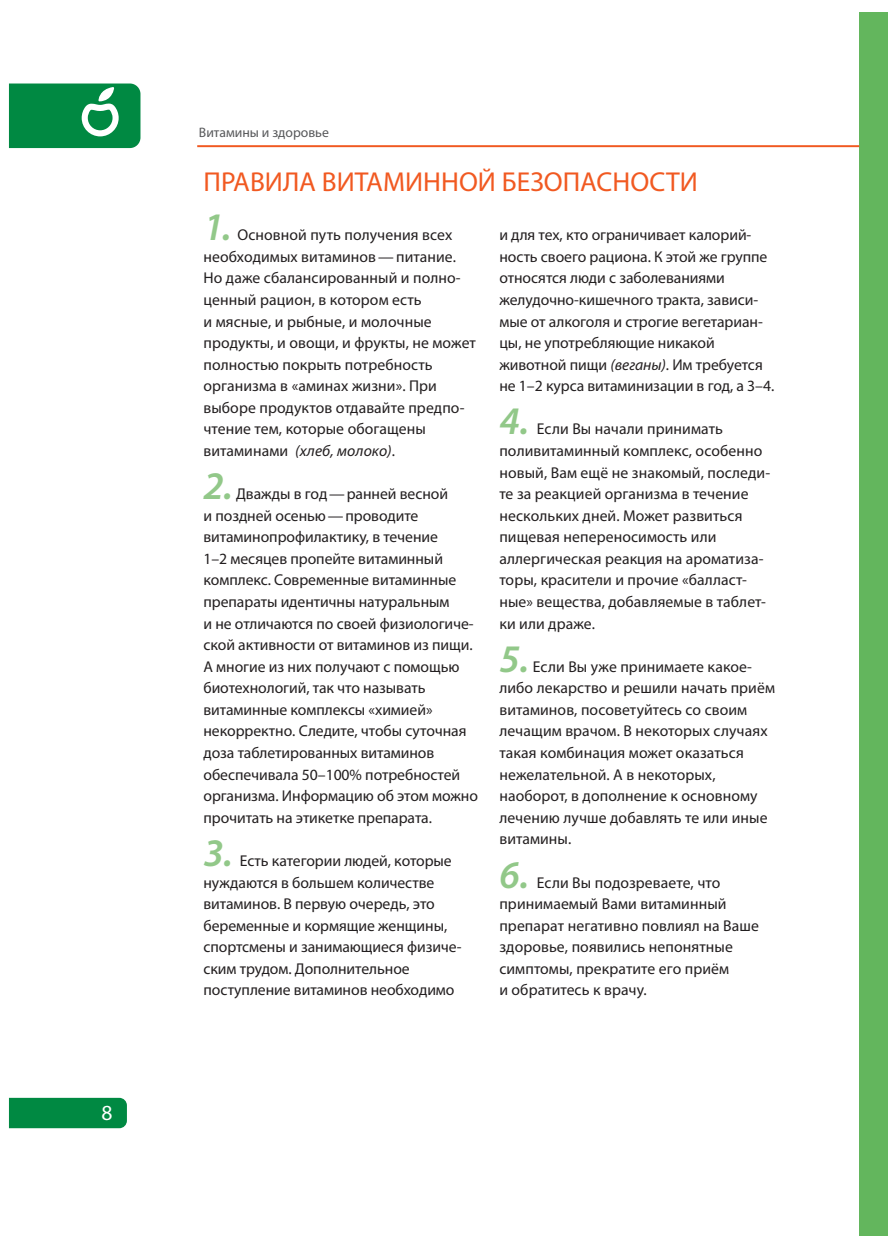
<style>
.page{position:relative;width:896px;height:1248px;background:#fff}
.page>*{position:absolute;margin:0;border:0;box-sizing:border-box;transform-origin:0 0}
.t1{font:italic 600 39.2px "Myriad Pro";color:#92c889}
.t2{font:27.4px "Myriad Pro";color:#f15921}
.t3{font:21.6px "Myriad Pro";color:#fff}
.t4{font:15.6px/21.6px "Myriad Pro";color:#231f20}
.t5{font:13.8px "Myriad Pro";color:#57585a}
.s1{font-style:italic}
</style>
<div class="page">
<div style="left:9px;top:1097px;width:118px;height:31px;background:#008942"></div>
<svg style="left:9px;top:83px;width:131px;height:65px"></svg>
<div style="left:859px;top:12px;width:28px;height:1223px;background:#63b65d"></div>
<hr style="left:197px;top:145px;width:662px;height:2px;background:#f15921">
<h3 class="t3" style="left:102px;top:1103px;width:13px">8</h3>
<p class="t5" style="left:199px;top:126px;width:132px">Витамины и здоровье</p>
<h2 class="t2" style="left:203px;top:171px;width:496px">ПРАВИЛА ВИТАМИННОЙ БЕЗОПАСНОСТИ</h2>
<h1 class="t1" style="left:203px;top:211px;width:30px">1.</h1>
<p class="t4" style="left:203px;top:225px;width:274px;text-indent:34px">Основной путь получения всех необходимых витаминов — питание.<br>Но даже сбалансированный и полно&shy;ценный рацион, в котором есть<br>и мясные, и рыб ные, и молочные продукты, и ово щи, и фрукты, не может полностью покрыть потребность организма в «аминах жизни». При выборе продуктов отдавайте предпо&shy;чтение тем, которые обогащены витаминами <span class="s1">(хлеб, молоко)</span>.</p>
<h1 class="t1" style="left:203px;top:470px;width:31px">2.</h1>
<p class="t4" style="left:203px;top:484px;width:276px;text-indent:33px">Дважды в год — ранней весной<br>и поздней осенью — проводите витаминопрофилактику, в течение<br>1–2 месяцев пропейте витаминный комплекс. Современные витаминные препараты идентичны натуральным<br>и не отличаются по своей физиологиче&shy;ской активности от витаминов из пищи.<br>А многие из них получают с помощью биотехнологий, так что называть витаминные комплексы «химией» некорректно. Следите, чтобы суточная доза таблетированных витаминов обеспечивала 50–100% потребностей организма. Информацию об этом можно прочитать на этикетке препарата.</p>
<h1 class="t1" style="left:203px;top:837px;width:31px">3.</h1>
<p class="t4" style="left:203px;top:850px;width:259px;text-indent:36px">Есть категории людей, которые нуждаются в большем количестве витаминов. В первую очередь, это беременные и кормящие женщины, спортсмены и занимающиеся физиче&shy;ским трудом. Дополнительное поступление витаминов необходимо</p>
<p class="t4" style="left:499px;top:225px;width:276px">и для тех, кто ограничивает калорий&shy;ность своего рациона. К этой же группе относятся люди с заболеваниями желудочно-кишечного тракта, зависи&shy;мые от алкоголя и строгие вегетариан&shy;цы, не употребляющие никакой животной пищи <span class="s1">(веганы)</span>. Им требуется не 1–2 курса витаминизации в год, а 3–4.</p>
<h1 class="t1" style="left:499px;top:406px;width:31px">4.</h1>
<p class="t4" style="left:499px;top:419px;width:272px;text-indent:37px">Если Вы начали принимать<br>поли витаминный комплекс, особенно новый, Вам ещё не знакомый, последи&shy;те за реакцией организма в течение нес кольких дней. Может развиться пищевая непереносимость или аллергическая реакция на ароматиза&shy;торы, красители и прочие «балласт&shy;ные» ве щест ва, добавляемые в таблет&shy;ки или драже.</p>
<h1 class="t1" style="left:499px;top:643px;width:31px">5.</h1>
<p class="t4" style="left:499px;top:656px;width:277px;text-indent:34px">Если Вы уже принимаете какое&shy;либо лекарство и решили начать приём витаминов, посоветуйтесь со своим лечащим врачом. В некоторых случаях такая комбинация может оказаться нежелательной. А в некоторых, наоборот, в дополнение к основному лечению лучше добавлять те или иные витамины.</p>
<h1 class="t1" style="left:499px;top:858px;width:31px">6.</h1>
<p class="t4" style="left:499px;top:872px;width:261px;text-indent:37px">Если Вы подозреваете, что принимаемый Вами витаминный препарат негативно повлиял на Ваше здоровье, появились непонятные симптомы, прекратите его приём<br>и обратитесь к врачу.</p>
</div>
